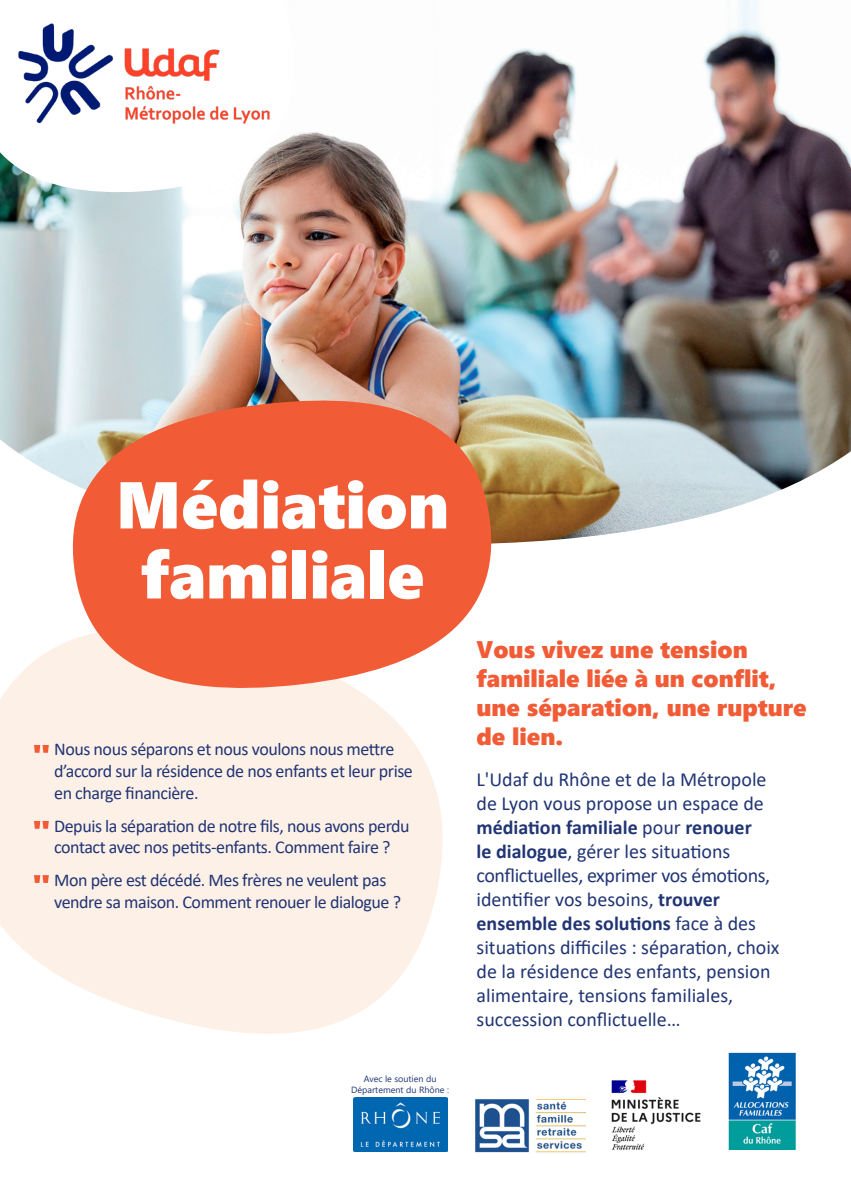
<style>
.page{position:relative;width:851px;height:1191px;background:#fff}
.page>*{position:absolute;margin:0;border:0;box-sizing:border-box;transform-origin:0 0}
.t1{font:66px/70px "Segoe UI Black";color:#fff;text-align:center}
.t2{font:24px/28.8px "Segoe UI Black";color:#f15c36}
.t3{font:20px/24px "Calibri";color:#213574}
.t4{font:18px/21.6px "Calibri";letter-spacing:-.025em;color:#213574}
.t5{font:9px/10.8px "Segoe UI";color:#213574;text-align:center}
.s1{font-weight:700}
</style>
<div class="page">
<svg style="left:0;top:640px;width:443px;height:393px;background:#fdf1ea"></svg>
<svg style="left:34px;top:745px;width:15px;height:8px"></svg>
<svg style="left:34px;top:821px;width:15px;height:7px"></svg>
<svg style="left:34px;top:875px;width:15px;height:8px"></svg>
<img style="left:0;top:0;width:850px;height:544px">
<svg style="left:0;top:0;width:295px;height:193px"></svg>
<img style="left:15px;top:20px;width:259px;height:107px">
<svg style="left:71px;top:399px;width:421px;height:290px;background:#ee7453"></svg>
<img style="left:611px;top:1080px;width:90px;height:70px">
<img style="left:728px;top:1052px;width:67px;height:97px">
<img style="left:475px;top:1099px;width:110px;height:53px">
<img style="left:353px;top:1097px;width:94px;height:54px">
<p class="t1" style="left:116px;top:466px;width:334px">Médiation familiale</p>
<p class="t4" style="left:54px;top:738px;width:360px">Nous nous séparons et nous voulons nous mettre d’accord sur la résidence de nos enfants et leur prise en charge financière.</p>
<p class="t4" style="left:54px;top:814px;width:357px">Depuis la séparation de notre fils, nous avons perdu contact avec nos petits-enfants. Comment faire ?</p>
<p class="t4" style="left:54px;top:869px;width:348px">Mon père est décédé. Mes frères ne veulent pas vendre sa maison. Comment renouer le dialogue ?</p>
<p class="t5" style="left:351px;top:1073px;width:99px">Avec le soutien du<br>Département du Rhône :</p>
<p class="t2" style="left:476px;top:634px;width:273px">Vous vivez une tension</p>
<p class="t2" style="left:476px;top:663px;width:301px">familiale liée à un conflit,</p>
<p class="t2" style="left:476px;top:691px;width:331px">une séparation, une rupture de lien.</p>
<p class="t3" style="left:476px;top:767px;width:304px">L'Udaf du Rhône et de la Métropole de Lyon vous propose un espace de <span class="s1">médiation familiale</span> pour <span class="s1">renouer<br>le dialogue</span>, gérer les situations conflictuelles, exprimer vos émotions, identifier vos besoins, <span class="s1">trouver ensemble des solutions</span> face à des situations difficiles : séparation, choix de la résidence des enfants, pension alimentaire, tensions familiales, succession conflictuelle…</p>
</div>
